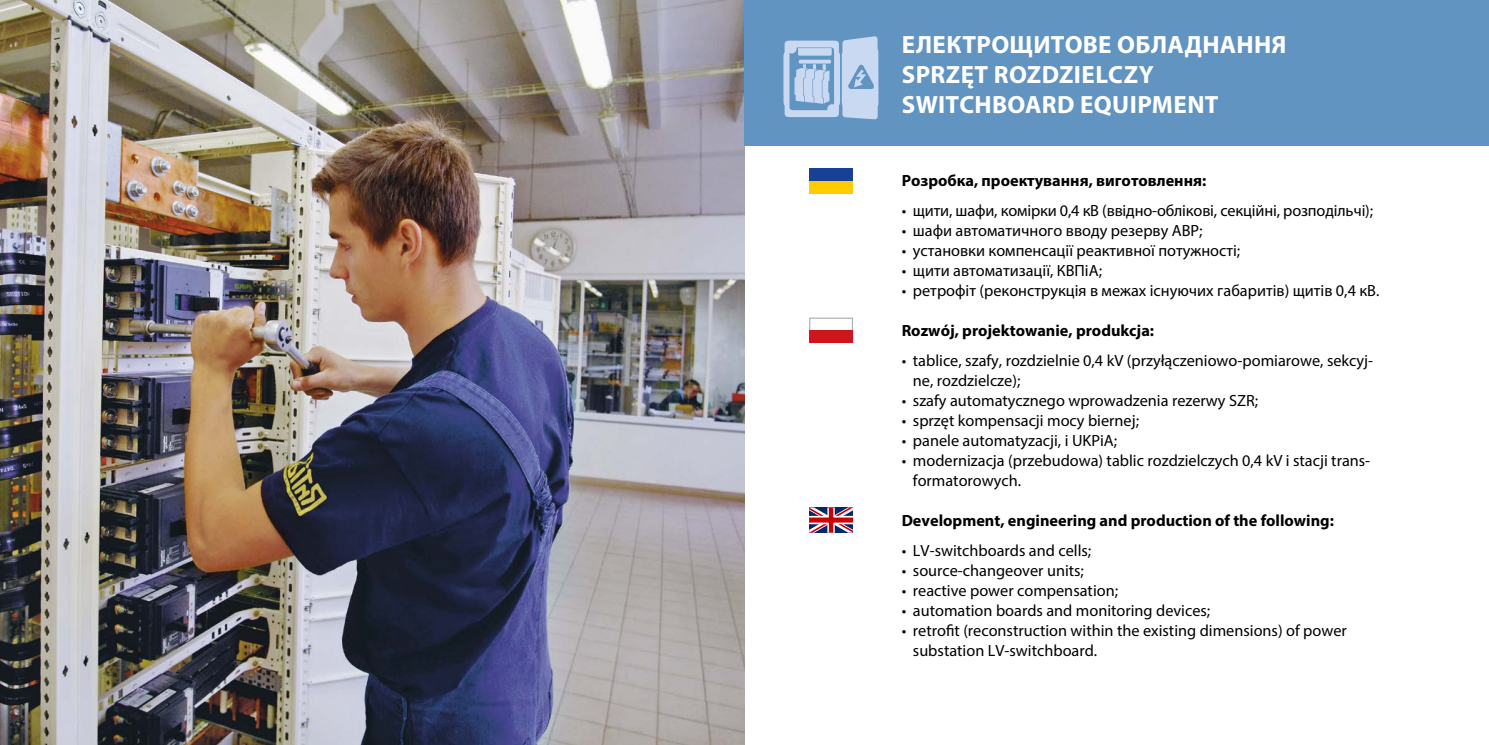
<style>
.page{position:relative;width:1489px;height:745px;background:#fff}
.page>*{position:absolute;margin:0;border:0;box-sizing:border-box;transform-origin:0 0}
.t1{font:700 25px/30px "Myriad Pro";letter-spacing:.015em;color:#fff}
.t2{font:16.25px/20px "Myriad Pro";color:#000}
.t3{font:700 16.25px "Myriad Pro";color:#000}
</style>
<div class="page">
<img style="left:0;top:0;width:744px;height:744px">
<div style="left:809px;top:168px;width:44px;height:13px;background:#164194"></div>
<div style="left:809px;top:181px;width:44px;height:12px;background:#fc0"></div>
<div style="left:809px;top:317px;width:44px;height:26px;background:#fff;border:1px solid #b3b2b2"></div>
<div style="left:809px;top:330px;width:44px;height:13px;background:#cd171a"></div>
<svg style="left:809px;top:507px;width:44px;height:25px"></svg>
<div style="left:744px;top:0;width:744px;height:145px;background:#6294c2"></div>
<svg style="left:783px;top:36px;width:95px;height:83px"></svg>
<h1 class="t1" style="left:901px;top:28px;width:386px">Електрощитове обладнання<br>Sprzęt rozdzielczy<br>Switchboard equipme nt</h1>
<p class="t3" style="left:901px;top:169px;width:306px">Розробка, проектування, виготовлення:</p>
<p class="t2" style="left:901px;top:200px;width:473px">• щити, шафи, комірки 0,4 кВ (ввідно-облікові, секційні, розподільчі);</p>
<p class="t2" style="left:901px;top:220px;width:302px">• шафи автоматичного вводу резерву АВР;</p>
<p class="t2" style="left:901px;top:240px;width:340px">• установки компенсації реактивної потужності;</p>
<p class="t2" style="left:901px;top:260px;width:202px">• щити автоматизації, КВПіА;</p>
<p class="t2" style="left:901px;top:280px;width:479px">• ретрофіт (реконструкція в межах існуючих габаритів) щитів 0,4 кВ.</p>
<p class="t3" style="left:901px;top:319px;width:254px">Rozwój, projektowanie, produkcja:</p>
<p class="t2" style="left:912px;top:350px;width:461px;text-indent:-11px">• tablice, szafy, rozdzielnie 0,4 kV (przyłączeniowo-pomiarowe, sekcyj&shy;ne, rozdzielcze);</p>
<p class="t2" style="left:901px;top:390px;width:358px">• szafy automatycznego wprowadzenia rezerwy SZR;</p>
<p class="t2" style="left:901px;top:410px;width:239px">• sprzęt kompensacji mocy biernej;</p>
<p class="t2" style="left:901px;top:430px;width:217px">• panele automatyzacji, i UKPiA;</p>
<p class="t2" style="left:912px;top:450px;width:459px;text-indent:-11px">• modernizacja (przebudowa) tablic rozdzielczych 0,4 kV i stacji trans&shy;formatorowych.</p>
<p class="t3" style="left:901px;top:509px;width:434px">Development, engineering and production of the following:</p>
<p class="t2" style="left:901px;top:540px;width:191px">• LV-switchboards and cells;</p>
<p class="t2" style="left:901px;top:560px;width:184px">• source-changeover units;</p>
<p class="t2" style="left:901px;top:580px;width:218px">• reactive power compensation;</p>
<p class="t2" style="left:901px;top:600px;width:310px">• automation boards and monitoring devices;</p>
<p class="t2" style="left:912px;top:620px;width:435px;text-indent:-11px">• retrofit (reconstruction within the existing dimensions) of power substation LV-switchboard.</p>
</div>
